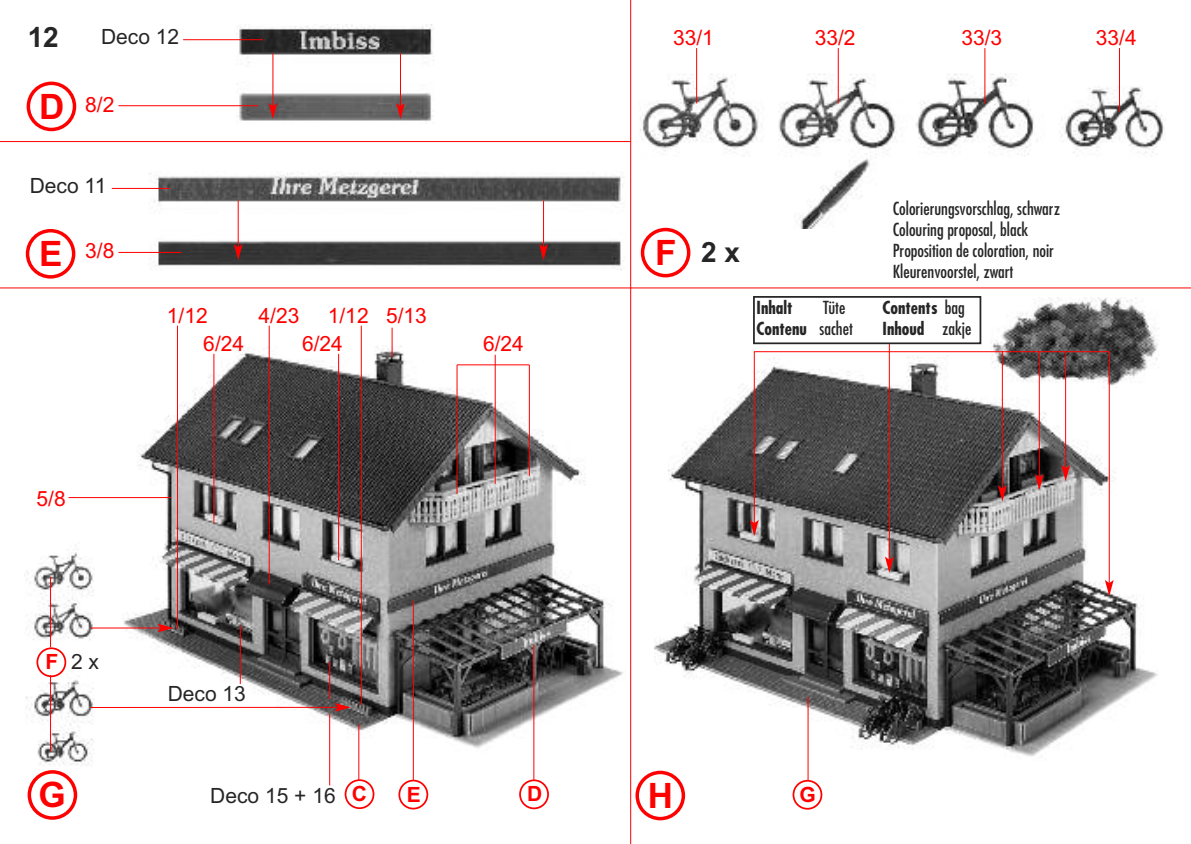
<style>
.page{position:relative;width:1191px;height:844px;background:#fff}
.page>*{position:absolute;margin:0;border:0;box-sizing:border-box;transform-origin:0 0}
.t1{font:700 35px "Arial";color:#f00}
.t2{font:700 28px "Arial";color:#272627}
.t3{font:21px "Arial";color:#f00}
.t4{font:21px "Arial";color:#272627}
.t5{font:700 21px "Arial";color:#f00}
.t6{font:condensed 17.5px/21px "Futura Std";color:#272627}
.t7{font:700 condensed 17.5px "Futura Std";color:#272627}
.s1{font-weight:400}
</style>
<div class="page">
<img style="left:236px;top:25px;width:198px;height:96px">
<img style="left:25px;top:345px;width:598px;height:426px">
<img style="left:640px;top:73px;width:524px;height:155px">
<img style="left:654px;top:355px;width:504px;height:405px">
<img style="left:990px;top:298px;width:169px;height:90px">
<hr style="left:630px;top:0;width:1px;height:843px;background:#f00">
<hr style="left:0;top:287px;width:1191px;height:1px;background:#f00">
<hr style="left:0;top:141px;width:631px;height:1px;background:#f00">
<hr style="left:272px;top:53px;width:1px;height:53px;background:#f00">
<svg style="left:268px;top:103px;width:9px;height:16px"></svg>
<hr style="left:400px;top:53px;width:1px;height:53px;background:#f00">
<svg style="left:396px;top:103px;width:9px;height:16px"></svg>
<hr style="left:754px;top:351px;width:1px;height:172px;background:#f00">
<svg style="left:750px;top:520px;width:8px;height:16px"></svg>
<hr style="left:889px;top:343px;width:1px;height:216px;background:#f00">
<svg style="left:885px;top:556px;width:8px;height:16px"></svg>
<hr style="left:1002px;top:351px;width:1px;height:137px;background:#f00">
<svg style="left:998px;top:485px;width:8px;height:16px"></svg>
<hr style="left:1065px;top:352px;width:1px;height:116px;background:#f00">
<svg style="left:1061px;top:465px;width:9px;height:16px"></svg>
<hr style="left:1038px;top:351px;width:1px;height:126px;background:#f00">
<svg style="left:1035px;top:474px;width:8px;height:16px"></svg>
<hr style="left:1108px;top:351px;width:1px;height:232px;background:#f00">
<svg style="left:1104px;top:579px;width:9px;height:17px"></svg>
<hr style="left:90px;top:627px;width:70px;height:1px;background:#f00">
<svg style="left:157px;top:623px;width:17px;height:9px"></svg>
<svg style="left:89px;top:702px;width:262px;height:9px"></svg>
<hr style="left:118px;top:105px;width:140px;height:1px;background:#f00">
<hr style="left:754px;top:351px;width:355px;height:1px;background:#f00">
<hr style="left:183px;top:39px;width:80px;height:1px;background:#f00">
<hr style="left:696px;top:48px;width:1px;height:55px;background:#f00">
<hr style="left:838px;top:48px;width:1px;height:55px;background:#f00">
<hr style="left:984px;top:48px;width:1px;height:55px;background:#f00">
<hr style="left:1119px;top:48px;width:1px;height:63px;background:#f00">
<hr style="left:68px;top:497px;width:103px;height:1px;background:#f00">
<hr style="left:413px;top:600px;width:1px;height:179px;background:#f00">
<hr style="left:533px;top:644px;width:1px;height:135px;background:#f00">
<hr style="left:807px;top:697px;width:1px;height:82px;background:#f00">
<hr style="left:358px;top:724px;width:1px;height:55px;background:#f00">
<hr style="left:240px;top:625px;width:1px;height:58px;background:#f00">
<hr style="left:329px;top:713px;width:1px;height:72px;background:#f00">
<hr style="left:329px;top:661px;width:1px;height:37px;background:#f00">
<svg style="left:26px;top:229px;width:49px;height:49px"></svg>
<svg style="left:641px;top:228px;width:49px;height:49px"></svg>
<svg style="left:28px;top:770px;width:49px;height:49px"></svg>
<svg style="left:635px;top:770px;width:50px;height:50px"></svg>
<svg style="left:519px;top:779px;width:30px;height:30px"></svg>
<svg style="left:398px;top:779px;width:30px;height:30px"></svg>
<hr style="left:50px;top:675px;width:1px;height:76px;background:#f00">
<hr style="left:50px;top:576px;width:1px;height:71px;background:#f00">
<svg style="left:36px;top:647px;width:30px;height:30px"></svg>
<svg style="left:792px;top:779px;width:30px;height:30px"></svg>
<svg style="left:27px;top:82px;width:49px;height:49px"></svg>
<img style="left:149px;top:173px;width:473px;height:97px">
<div style="left:753px;top:296px;width:228px;height:48px;border:2px solid #272627"></div>
<hr style="left:112px;top:188px;width:58px;height:1px;background:#f00">
<hr style="left:118px;top:252px;width:64px;height:1px;background:#f00">
<hr style="left:238px;top:200px;width:1px;height:47px;background:#f00">
<svg style="left:234px;top:244px;width:8px;height:16px"></svg>
<hr style="left:543px;top:200px;width:1px;height:47px;background:#f00">
<svg style="left:539px;top:244px;width:9px;height:16px"></svg>
<svg style="left:345px;top:779px;width:29px;height:29px"></svg>
<hr style="left:177px;top:325px;width:1px;height:303px;background:#f00">
<hr style="left:361px;top:325px;width:1px;height:379px;background:#f00">
<hr style="left:392px;top:327px;width:1px;height:30px;background:#f00">
<hr style="left:269px;top:325px;width:1px;height:259px;background:#f00">
<hr style="left:495px;top:355px;width:1px;height:129px;background:#f00">
<hr style="left:456px;top:365px;width:1px;height:129px;background:#f00">
<hr style="left:529px;top:365px;width:1px;height:110px;background:#f00">
<hr style="left:457px;top:364px;width:72px;height:1px;background:#f00">
<hr style="left:213px;top:354px;width:1px;height:169px;background:#f00">
<hr style="left:338px;top:354px;width:1px;height:206px;background:#f00">
<h2 class="t2" style="left:28px;top:21px;width:33px">12</h2>
<h1 class="t1" style="left:39px;top:86px;width:27px">D</h1>
<p class="t4" style="left:101px;top:25px;width:80px">Deco 12</p>
<p class="t3" style="left:85px;top:92px;width:31px">8/2</p>
<p class="t4" style="left:30px;top:173px;width:78px">Deco 11</p>
<p class="t3" style="left:673px;top:25px;width:42px">33/1</p>
<p class="t3" style="left:814px;top:25px;width:42px">33/2</p>
<p class="t3" style="left:961px;top:25px;width:42px">33/3</p>
<p class="t3" style="left:1096px;top:25px;width:42px">33/4</p>
<h1 class="t1" style="left:39px;top:233px;width:25px">E</h1>
<h1 class="t1" style="left:655px;top:232px;width:23px">F</h1>
<p class="t3" style="left:85px;top:239px;width:31px">3/8</p>
<p class="t3" style="left:167px;top:303px;width:42px">1/12</p>
<p class="t3" style="left:259px;top:303px;width:42px">4/23</p>
<p class="t3" style="left:328px;top:303px;width:101px">1/12 5/13</p>
<p class="t3" style="left:203px;top:331px;width:42px">6/24</p>
<p class="t3" style="left:302px;top:331px;width:42px">6/24</p>
<p class="t3" style="left:483px;top:331px;width:42px">6/24</p>
<h2 class="t2" style="left:701px;top:236px;width:40px">2 x</h2>
<p class="t6" style="left:893px;top:199px;width:168px">Colorierungsvorschlag, schwarz<br>Colouring proposal, black<br>Proposition de coloration, noir<br>Kleurenvoorstel, zwart</p>
<p class="t7" style="left:756px;top:300px;width:37px">Inhalt</p>
<p class="t6" style="left:823px;top:298px;width:24px">Tüte</p>
<p class="t7" style="left:882px;top:300px;width:84px">Contents <span class="s1">bag</span></p>
<p class="t7" style="left:756px;top:321px;width:98px">Contenu <span class="s1">sachet</span></p>
<p class="t7" style="left:882px;top:321px;width:90px">Inhoud <span class="s1">zakje</span></p>
<p class="t3" style="left:36px;top:486px;width:31px">5/8</p>
<p class="t5" style="left:46px;top:649px;width:14px">F</p>
<p class="t4" style="left:71px;top:649px;width:30px">2 x</p>
<p class="t4" style="left:168px;top:681px;width:80px">Deco 13</p>
<h1 class="t1" style="left:39px;top:774px;width:29px">G</h1>
<p class="t5" style="left:407px;top:782px;width:16px">E</p>
<p class="t5" style="left:527px;top:781px;width:17px">D</p>
<h1 class="t1" style="left:648px;top:774px;width:27px">H</h1>
<p class="t5" style="left:352px;top:781px;width:17px">C</p>
<p class="t4" style="left:210px;top:783px;width:127px">Deco 15 + 16</p>
<p class="t5" style="left:799px;top:782px;width:18px">G</p>
</div>
